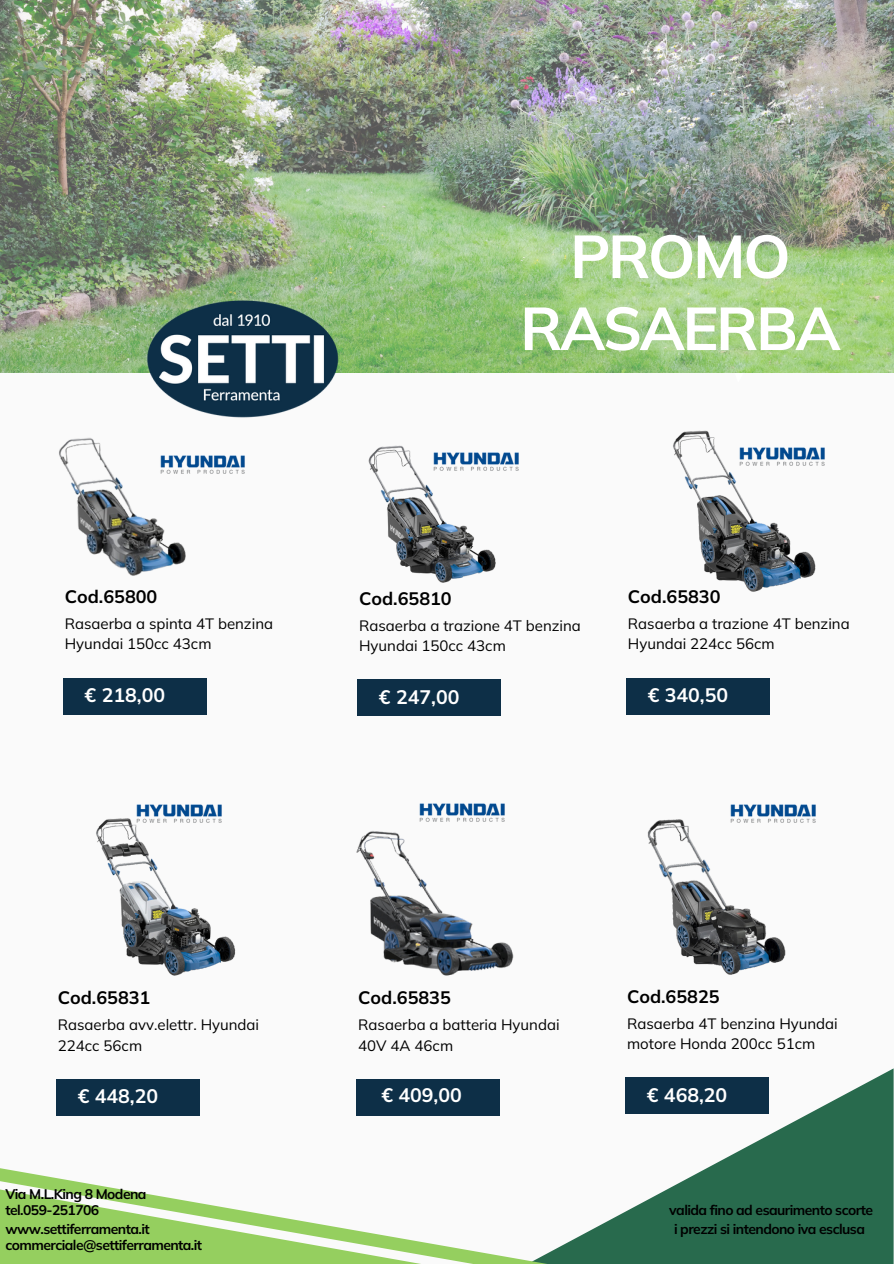
<style>
.page{position:relative;width:894px;height:1264px;background:#fff}
.page>*{position:absolute;margin:0;border:0;box-sizing:border-box;transform-origin:0 0}
.t1{font:700 60.45px/72px "Mulish";letter-spacing:-.04em;color:#fff;text-align:center}
.t2{font:700 19.5px "Mulish";color:#fff}
.t3{font:700 19.35px "Public Sans";color:#fff}
.t4{font:700 18px "Mulish";color:#000}
.t5{font:15px/20.2px "Mulish";color:#000}
.t6{font:700 13.95px/15.8px "Mulish";letter-spacing:-.04em;color:#000}
</style>
<div class="page">
<div style="left:0;top:0;width:893px;height:1263px;background:#fafafa"></div>
<svg style="left:371px;top:1068px;width:522px;height:94px"></svg>
<svg style="left:0;top:1162px;width:893px;height:101px"></svg>
<svg style="left:478px;top:372px;width:278px;height:1px"></svg>
<img style="left:0;top:0;width:893px;height:372px">
<img style="left:59px;top:438px;width:127px;height:138px">
<img style="left:159px;top:438px;width:86px;height:60px">
<img style="left:135px;top:293px;width:212px;height:125px">
<div style="left:63px;top:678px;width:143px;height:36px;background:#0d2f47"></div>
<img style="left:265px;top:413px;width:231px;height:170px">
<img style="left:432px;top:433px;width:87px;height:62px">
<div style="left:357px;top:679px;width:143px;height:37px;background:#0d2f47"></div>
<div style="left:625px;top:678px;width:144px;height:36px;background:#0d2f47"></div>
<img style="left:673px;top:430px;width:152px;height:162px">
<img style="left:96px;top:818px;width:140px;height:158px">
<img style="left:135px;top:804px;width:87px;height:43px">
<div style="left:56px;top:1079px;width:143px;height:36px;background:#0d2f47"></div>
<img style="left:419px;top:803px;width:86px;height:12px">
<div style="left:356px;top:1079px;width:143px;height:36px;background:#0d2f47"></div>
<div style="left:624px;top:1077px;width:144px;height:37px;background:#0d2f47"></div>
<img style="left:356px;top:815px;width:158px;height:161px">
<img style="left:647px;top:804px;width:169px;height:171px">
<p class="t1" style="left:520px;top:219px;width:322px">PROMO<br>RASAERBA</p>
<p class="t4" style="left:65px;top:585px;width:94px">Cod.65800</p>
<p class="t5" style="left:65px;top:613px;width:210px">Rasaerba a spinta 4T benzina</p>
<p class="t5" style="left:65px;top:633px;width:148px">Hyundai 150cc 43cm</p>
<p class="t4" style="left:359px;top:587px;width:94px">Cod.65810</p>
<h1 class="t5" style="left:359px;top:615px;width:223px">Rasaerba a trazione 4T benzina</h1>
<p class="t5" style="left:359px;top:635px;width:148px">Hyundai 150cc 43cm</p>
<p class="t4" style="left:627px;top:585px;width:94px">Cod.65830</p>
<p class="t5" style="left:627px;top:613px;width:223px">Rasaerba a trazione 4T benzina</p>
<p class="t5" style="left:627px;top:633px;width:148px">Hyundai 224cc 56cm</p>
<p class="t2" style="left:85px;top:682px;width:82px">€ 218,00</p>
<p class="t2" style="left:379px;top:684px;width:82px">€ 247,00</p>
<p class="t2" style="left:647px;top:682px;width:82px">€ 340,50</p>
<p class="t4" style="left:58px;top:986px;width:94px">Cod.65831</p>
<p class="t5" style="left:58px;top:1014px;width:203px">Rasaerba avv.elettr. Hyundai</p>
<p class="t5" style="left:58px;top:1034px;width:86px">224cc 56cm</p>
<p class="t4" style="left:358px;top:986px;width:94px">Cod.65835</p>
<p class="t5" style="left:358px;top:1014px;width:203px">Rasaerba a batteria Hyundai</p>
<p class="t5" style="left:358px;top:1034px;width:96px">40V 4A 46cm</p>
<p class="t4" style="left:626px;top:984px;width:94px">Cod.65825</p>
<p class="t5" style="left:626px;top:1012px;width:212px">Rasaerba 4T benzina Hyundai motore Honda 200cc 51cm</p>
<p class="t2" style="left:381px;top:1081px;width:82px">€ 409,00</p>
<p class="t2" style="left:78px;top:1083px;width:82px">€ 448,20</p>
<p class="t2" style="left:646px;top:1082px;width:82px">€ 468,20</p>
<p class="t3" style="left:632px;top:1092px;width:96px">$ 190.50</p>
<p class="t6" style="left:5px;top:1185px;width:143px">Via M.L.King 8 Modena tel.059-251706</p>
<p class="t6" style="left:5px;top:1220px;width:198px">www.settiferramenta.it commerciale@settiferramenta.it</p>
<p class="t6" style="left:669px;top:1202px;width:205px">valida fino ad esaurimento scorte</p>
<p class="t6" style="left:673px;top:1220px;width:192px">i prezzi si intendono iva esclusa</p>
</div>
